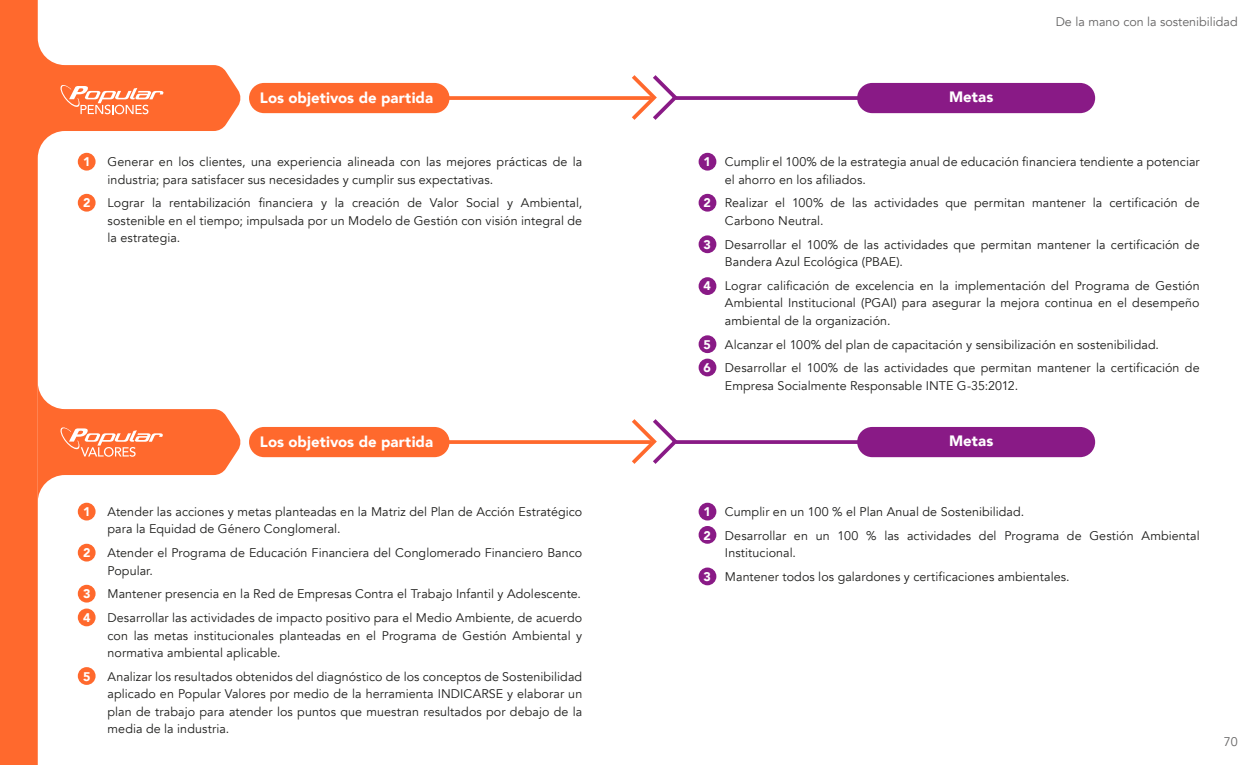
<style>
.page{position:relative;width:1260px;height:765px;background:#fff}
.page>*{position:absolute;margin:0;border:0;box-sizing:border-box;transform-origin:0 0}
.t1{font:900 15px "Avenir";letter-spacing:.005em;color:#fff}
.t2{font:12.5px/17.5px "Avenir";letter-spacing:.005em;color:#1d1d1b}
.t3{font:12.5px "Avenir";color:#646363}
.t4{font:900 12.5px "Avenir";color:#fff}
.s1{font-weight:900;color:#fff}
</style>
<div class="page">
<div style="left:857px;top:83px;width:238px;height:30px;background:#891a86;border-radius:15px"></div>
<div style="left:857px;top:427px;width:238px;height:30px;background:#891a86;border-radius:15px"></div>
<div style="left:249px;top:83px;width:201px;height:30px;background:#ff692d;border-radius:15px"></div>
<div style="left:249px;top:427px;width:201px;height:30px;background:#ff692d;border-radius:15px"></div>
<svg style="left:0;top:0;width:241px;height:765px"></svg>
<div style="left:78px;top:153px;width:18px;height:18px;background:#ff692d;border-radius:50%"></div>
<div style="left:78px;top:194px;width:18px;height:18px;background:#ff692d;border-radius:50%"></div>
<div style="left:699px;top:153px;width:17px;height:18px;background:#891a86;border-radius:50%"></div>
<div style="left:699px;top:359px;width:17px;height:17px;background:#891a86;border-radius:50%"></div>
<div style="left:699px;top:335px;width:17px;height:18px;background:#891a86;border-radius:50%"></div>
<div style="left:699px;top:277px;width:17px;height:18px;background:#891a86;border-radius:50%"></div>
<div style="left:699px;top:235px;width:17px;height:18px;background:#891a86;border-radius:50%"></div>
<div style="left:699px;top:194px;width:17px;height:18px;background:#891a86;border-radius:50%"></div>
<svg style="left:59px;top:84px;width:104px;height:30px"></svg>
<div style="left:78px;top:503px;width:18px;height:18px;background:#ff692d;border-radius:50%"></div>
<div style="left:78px;top:544px;width:18px;height:18px;background:#ff692d;border-radius:50%"></div>
<div style="left:78px;top:585px;width:18px;height:18px;background:#ff692d;border-radius:50%"></div>
<div style="left:78px;top:609px;width:18px;height:17px;background:#ff692d;border-radius:50%"></div>
<div style="left:78px;top:667px;width:18px;height:18px;background:#ff692d;border-radius:50%"></div>
<div style="left:699px;top:503px;width:17px;height:18px;background:#891a86;border-radius:50%"></div>
<div style="left:699px;top:568px;width:17px;height:17px;background:#891a86;border-radius:50%"></div>
<div style="left:699px;top:526px;width:17px;height:18px;background:#891a86;border-radius:50%"></div>
<svg style="left:632px;top:75px;width:45px;height:45px"></svg>
<svg style="left:449px;top:96px;width:202px;height:4px"></svg>
<svg style="left:675px;top:96px;width:182px;height:4px"></svg>
<svg style="left:632px;top:419px;width:45px;height:45px"></svg>
<svg style="left:449px;top:440px;width:202px;height:4px"></svg>
<svg style="left:675px;top:440px;width:182px;height:4px"></svg>
<svg style="left:38px;top:382px;width:203px;height:120px"></svg>
<h3 class="t1" style="left:260px;top:85px;width:175px">Los objetivos de partida</h3>
<p class="t4" style="left:83px;top:151px;width:9px">1</p>
<p class="t2" style="left:108px;top:153px;width:476px">Generar en los clientes, una experiencia alineada con las mejores prácticas de la industria; para satisfacer sus necesidades y cumplir sus expectativas.</p>
<p class="t4" style="left:83px;top:192px;width:9px">2</p>
<p class="t2" style="left:108px;top:195px;width:476px;text-align:justify">Lograr la rentabilización financiera y la creación de Valor Social y Ambiental, sostenible en el tiempo; impulsada por un Modelo de Gestión con visión integral de la estrategia.</p>
<h3 class="t1" style="left:260px;top:429px;width:175px">Los objetivos de partida</h3>
<p class="t4" style="left:83px;top:501px;width:9px">1</p>
<p class="t2" style="left:108px;top:503px;width:476px">Atender las acciones y metas planteadas en la Matriz del Plan de Acción Estratégico para la Equidad de Género Conglomeral.</p>
<p class="t4" style="left:83px;top:542px;width:9px">2</p>
<p class="t2" style="left:108px;top:544px;width:476px">Atender el Programa de Educación Financiera del Conglomerado Financiero Banco<br>Popular.</p>
<p class="t4" style="left:83px;top:583px;width:9px">3</p>
<p class="t2" style="left:108px;top:586px;width:475px">Mantener presencia en la Red de Empresas Contra el Trabajo Infantil y Adolescente.</p>
<p class="t4" style="left:83px;top:607px;width:9px">4</p>
<p class="t2" style="left:108px;top:609px;width:476px;text-align:justify">Desarrollar las actividades de impacto positivo para el Medio Ambiente, de acuerdo con las metas institucionales planteadas en el Programa de Gestión Ambiental y normativa ambiental aplicable.</p>
<p class="t4" style="left:83px;top:666px;width:9px">5</p>
<p class="t2" style="left:108px;top:668px;width:476px;text-align:justify">Analizar los resultados obtenidos del diagnóstico de los conceptos de Sostenibilidad aplicado en Popular Valores por medio de la herramienta INDICARSE y elaborar un plan de trabajo para atender los puntos que muestran resultados por debajo de la media de la industria.</p>
<h3 class="t1" style="left:949px;top:84px;width:46px">Metas</h3>
<p class="t3" style="left:1056px;top:14px;width:183px">De la mano con la sostenibilidad</p>
<p class="t2" style="left:725px;top:153px;width:476px;text-indent:-21px"><span class="s1">1</span> Cumplir el 100% de la estrategia anual de educación financiera tendiente a potenciar el ahorro en los afiliados.</p>
<p class="t2" style="left:725px;top:195px;width:476px;text-indent:-21px"><span class="s1">2</span> Realizar el 100% de las actividades que permitan mantener la certificación de<br>Carbono Neutral.</p>
<p class="t2" style="left:725px;top:236px;width:476px;text-indent:-21px"><span class="s1">3</span> Desarrollar el 100% de las actividades que permitan mantener la certificación de<br>Bandera Azul Ecológica (PBAE).</p>
<p class="t2" style="left:725px;top:277px;width:476px;text-align:justify;text-indent:-21px"><span class="s1">4</span> Lograr calificación de excelencia en la implementación del Programa de Gestión Ambiental Institucional (PGAI) para asegurar la mejora continua en el desempeño ambiental de la organización.</p>
<p class="t2" style="left:704px;top:333px;width:498px;line-height:23.8px"><span class="s1">5</span> Alcanzar el 100% del plan de capacitación y sensibilización en sostenibilidad.<br><span class="s1">6</span> Desarrollar el 100% de las actividades que permitan mantener la certificación de</p>
<p class="t2" style="left:725px;top:377px;width:295px">Empresa Socialmente Responsable INTE G-35:2012.</p>
<h3 class="t1" style="left:949px;top:428px;width:46px">Metas</h3>
<p class="t2" style="left:704px;top:500px;width:498px;line-height:23.8px"><span class="s1">1</span> Cumplir en un 100 % el Plan Anual de Sostenibilidad.<br><span class="s1">2</span> Desarrollar en un 100 % las actividades del Programa de Gestión Ambiental</p>
<p class="t2" style="left:704px;top:541px;width:368px;line-height:23.8px;text-indent:21px">Institucional.<br><span class="s1">3</span> Mantener todos los galardones y certificaciones ambientales.</p>
<p class="t3" style="left:1224px;top:734px;width:15px">70</p>
</div>
